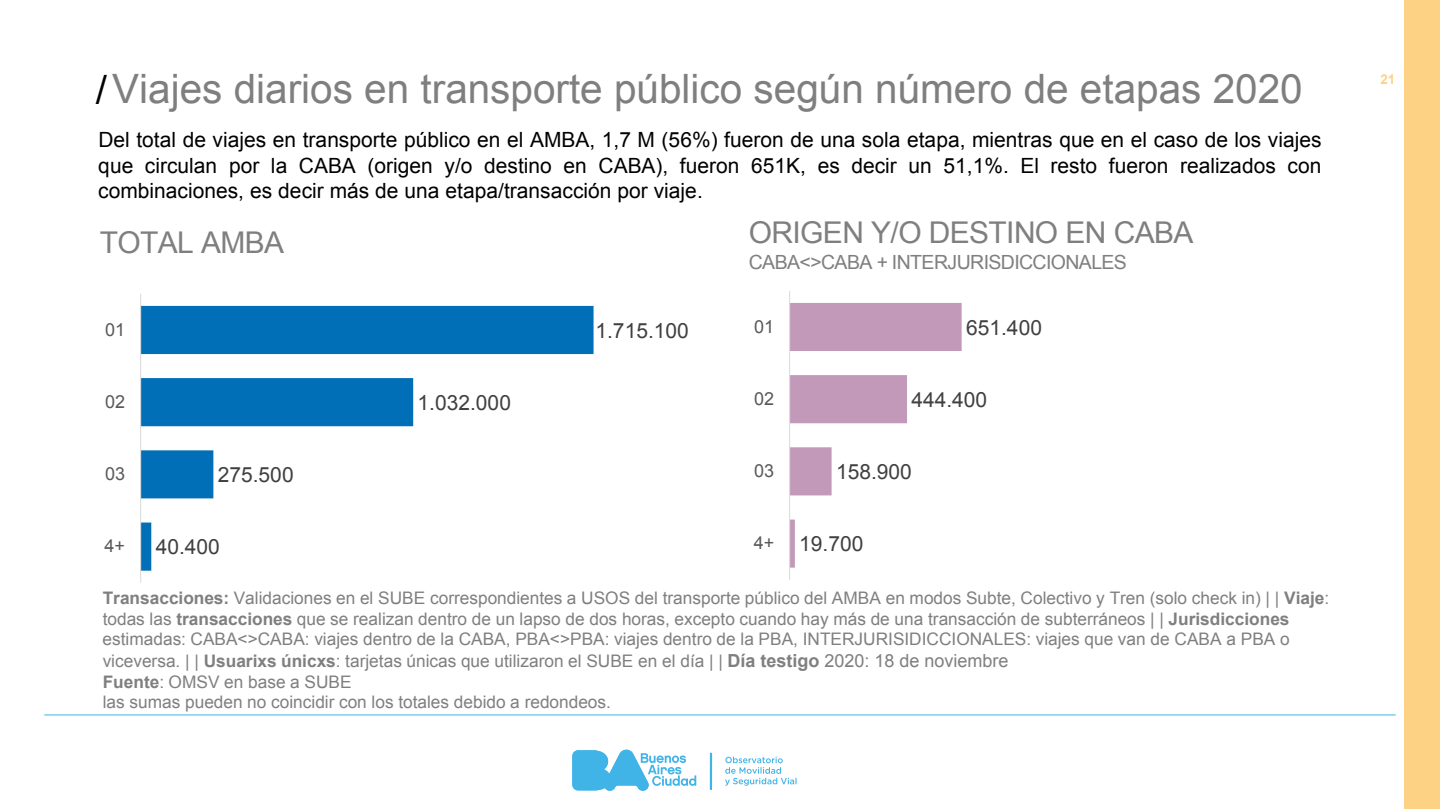
<style>
.page{position:relative;width:1440px;height:810px;background:#fff}
.page>*{position:absolute;margin:0;border:0;box-sizing:border-box;transform-origin:0 0}
.t1{font:40.5px "Arial";color:#7f7f7f}
.t2{font:30px "Arial";letter-spacing:-.02em;color:#7f7f7f}
.t3{font:21px/25.2px "Arial";color:#000;text-align:justify}
.t4{font:21px "Arial";color:#404040}
.t5{font:19.5px "Arial";letter-spacing:-.03em;color:#7f7f7f}
.t6{font:18px "Arial";color:#595959}
.t7{font:17.33px "Arial";color:#7f7f7f}
.t8{font:17.25px/20.7px "Arial";color:#7f7f7f}
.t9{font:700 13.5px "Arial";color:#fdd285}
.s1{color:#000}
.s2{font-weight:700}
.s3{font-weight:700;font-size:18px}
.s4{font-size:18px}
</style>
<div class="page">
<svg style="left:141px;top:306px;width:453px;height:265px"></svg>
<hr style="left:140px;top:294px;width:1px;height:289px;background:#d9d9d9">
<svg style="left:790px;top:303px;width:172px;height:265px"></svg>
<hr style="left:789px;top:291px;width:1px;height:289px;background:#d9d9d9">
<hr style="left:44px;top:715px;width:1352px;height:1px;background:#43b2dd">
<svg style="left:725px;top:757px;width:72px;height:29px"></svg>
<svg style="left:710px;top:753px;width:2px;height:37px"></svg>
<svg style="left:572px;top:750px;width:124px;height:41px"></svg>
<div style="left:1404px;top:0;width:36px;height:809px;background:#fdd285"></div>
<h1 class="t1" style="left:96px;top:62px;width:1209px"><span class="s1">/</span>Viajes diarios en transporte público según número de etapas 2020</h1>
<p class="t3" style="left:98px;top:128px;width:1225px">Del total de viajes en transporte público en el AMBA, 1,7 M (56%) fueron de una sola etapa, mientras que en el caso de los viajes que circulan por la CABA (origen y/o destino en CABA), fueron 651K, es decir un 51,1%. El resto fueron realizados con combinaciones, es decir más de una etapa/transacción por viaje.</p>
<h2 class="t2" style="left:100px;top:223px;width:186px">TOTAL AMBA</h2>
<h2 class="t2" style="left:749px;top:213px;width:446px">ORIGEN Y/O DESTINO EN CABA</h2>
<p class="t5" style="left:749px;top:249px;width:380px">CABA&lt;&gt;CABA + INTERJURISDICCIONALES</p>
<p class="t6" style="left:105px;top:318px;width:21px">01</p>
<p class="t4" style="left:595px;top:317px;width:95px">1.715.100</p>
<p class="t6" style="left:754px;top:315px;width:21px">01</p>
<p class="t4" style="left:966px;top:314px;width:77px">651.400</p>
<p class="t6" style="left:105px;top:390px;width:21px">02</p>
<p class="t4" style="left:418px;top:389px;width:95px">1.032.000</p>
<p class="t6" style="left:754px;top:387px;width:21px">02</p>
<p class="t4" style="left:911px;top:386px;width:77px">444.400</p>
<p class="t6" style="left:105px;top:462px;width:21px">03</p>
<p class="t4" style="left:218px;top:461px;width:77px">275.500</p>
<p class="t6" style="left:754px;top:459px;width:21px">03</p>
<p class="t4" style="left:836px;top:458px;width:77px">158.900</p>
<p class="t6" style="left:105px;top:534px;width:22px">4+</p>
<p class="t4" style="left:156px;top:533px;width:66px">40.400</p>
<p class="t6" style="left:754px;top:531px;width:22px">4+</p>
<p class="t4" style="left:799px;top:530px;width:66px">19.700</p>
<p class="t8" style="left:103px;top:588px;width:1228px"><span class="s2">Transacciones:</span> Validaciones en el SUBE correspondientes a USOS del transporte público del AMBA en modos Subte, Colectivo y Tren (solo check in) | | <span class="s2">Viaje</span>: todas las <span class="s2">transacciones</span> que se realizan dentro de un lapso de dos horas, excepto cuando hay más de una transacción de subterráneos | | <span class="s2">Jurisdicciones </span>estimadas: CABA&lt;&gt;CABA: viajes dentro de la CABA, PBA&lt;&gt;PBA: viajes dentro de la PBA, INTERJURISIDICCIONALES: viajes que van de CABA a PBA o</p>
<p class="t7" style="left:103px;top:649px;width:907px">viceversa. | | <span class="s2">Usuarixs únicxs</span>: tarjetas únicas que utilizaron el SUBE en el día | | <span class="s3">Día testigo</span> <span class="s4">2020: 18 de noviembre</span></p>
<p class="t8" style="left:103px;top:671px;width:510px"><span class="s2">Fuente</span>: OMSV en base a SUBE<br>las sumas pueden no coincidir con los totales debido a redondeos.</p>
<p class="t9" style="left:1381px;top:71px;width:16px">21</p>
</div>
